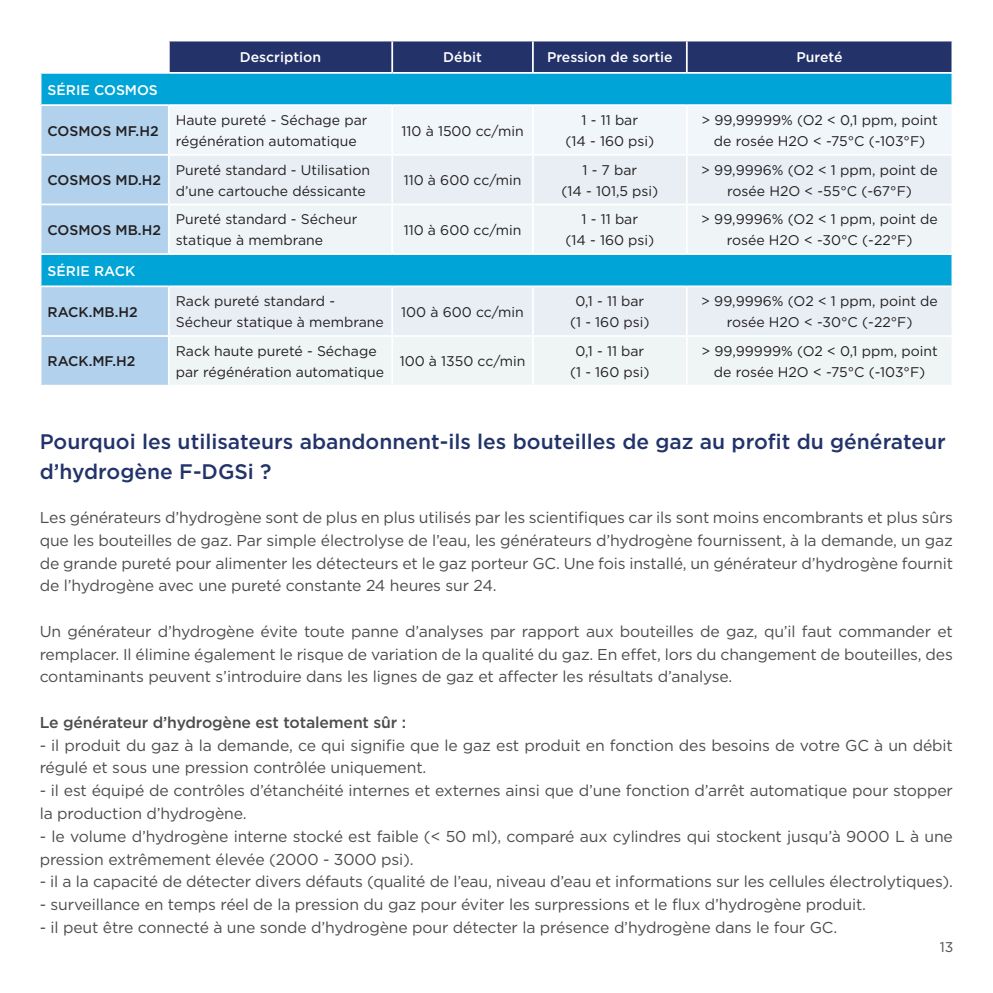
<style>
.page{position:relative;width:993px;height:993px;background:#fff}
.page>*{position:absolute;margin:0;border:0;box-sizing:border-box;transform-origin:0 0}
.t1{font:500 21px/29.8px "Gotham";color:#22336a}
.t2{font:15.75px/22.8px "Gotham";letter-spacing:-.01em;color:#4b4c4d}
.t3{font:500 15.75px "Gotham";letter-spacing:-.01em;color:#4b4c4d}
.t4{font:14px/21px "Gotham";color:#231f20;text-align:center}
.t5{font:500 14px "Gotham";color:#fff}
.t6{font:500 14px "Gotham";color:#231f20}
.t7{font:14px "Gotham";color:#4b4c4d}
</style>
<div class="page">
<div style="left:170px;top:41px;width:781px;height:31px;background:#24326a"></div>
<div style="left:41px;top:73px;width:911px;height:32px;background:#00a4d7"></div>
<svg style="left:41px;top:106px;width:910px;height:278px"></svg>
<hr style="left:391px;top:41px;width:2px;height:31px;background:#fff">
<hr style="left:532px;top:41px;width:1px;height:31px;background:#fff">
<hr style="left:685px;top:41px;width:2px;height:31px;background:#fff">
<hr style="left:40px;top:72px;width:129px;height:2px;background:#fff">
<hr style="left:169px;top:72px;width:223px;height:2px;background:#fff">
<hr style="left:392px;top:72px;width:140px;height:2px;background:#fff">
<hr style="left:532px;top:72px;width:154px;height:2px;background:#fff">
<hr style="left:686px;top:72px;width:266px;height:2px;background:#fff">
<hr style="left:951px;top:74px;width:1px;height:30px;background:#fff">
<hr style="left:532px;top:156px;width:1px;height:47px;background:#fff">
<hr style="left:685px;top:156px;width:2px;height:47px;background:#fff">
<hr style="left:532px;top:205px;width:1px;height:48px;background:#fff">
<hr style="left:685px;top:205px;width:2px;height:48px;background:#fff">
<hr style="left:40px;top:285px;width:129px;height:2px;background:#fff">
<hr style="left:169px;top:285px;width:223px;height:2px;background:#fff">
<hr style="left:168px;top:287px;width:2px;height:48px;background:#fff">
<hr style="left:392px;top:285px;width:140px;height:2px;background:#fff">
<hr style="left:391px;top:287px;width:2px;height:48px;background:#fff">
<hr style="left:532px;top:285px;width:154px;height:2px;background:#fff">
<hr style="left:532px;top:287px;width:1px;height:48px;background:#fff">
<hr style="left:686px;top:285px;width:266px;height:2px;background:#fff">
<hr style="left:685px;top:287px;width:2px;height:48px;background:#fff">
<hr style="left:40px;top:335px;width:129px;height:2px;background:#fff">
<hr style="left:169px;top:335px;width:223px;height:2px;background:#fff">
<hr style="left:168px;top:337px;width:2px;height:47px;background:#fff">
<hr style="left:392px;top:335px;width:140px;height:2px;background:#fff">
<hr style="left:391px;top:337px;width:2px;height:47px;background:#fff">
<hr style="left:532px;top:335px;width:154px;height:2px;background:#fff">
<hr style="left:532px;top:337px;width:1px;height:47px;background:#fff">
<hr style="left:686px;top:335px;width:266px;height:2px;background:#fff">
<hr style="left:685px;top:337px;width:2px;height:47px;background:#fff">
<hr style="left:40px;top:104px;width:129px;height:2px;background:#fff">
<hr style="left:169px;top:104px;width:223px;height:2px;background:#fff">
<hr style="left:168px;top:106px;width:2px;height:48px;background:#fff">
<hr style="left:392px;top:104px;width:140px;height:2px;background:#fff">
<hr style="left:391px;top:106px;width:2px;height:48px;background:#fff">
<hr style="left:532px;top:104px;width:154px;height:2px;background:#fff">
<hr style="left:532px;top:106px;width:1px;height:48px;background:#fff">
<hr style="left:686px;top:104px;width:266px;height:2px;background:#fff">
<hr style="left:685px;top:106px;width:2px;height:48px;background:#fff">
<hr style="left:40px;top:154px;width:129px;height:2px;background:#fff">
<hr style="left:169px;top:154px;width:223px;height:2px;background:#fff">
<hr style="left:168px;top:156px;width:2px;height:47px;background:#fff">
<hr style="left:392px;top:154px;width:140px;height:2px;background:#fff">
<hr style="left:391px;top:156px;width:2px;height:47px;background:#fff">
<hr style="left:532px;top:154px;width:154px;height:2px;background:#fff">
<hr style="left:686px;top:154px;width:266px;height:2px;background:#fff">
<hr style="left:40px;top:203px;width:129px;height:2px;background:#fff">
<hr style="left:169px;top:203px;width:223px;height:2px;background:#fff">
<hr style="left:168px;top:205px;width:2px;height:48px;background:#fff">
<hr style="left:392px;top:203px;width:140px;height:2px;background:#fff">
<hr style="left:391px;top:205px;width:2px;height:48px;background:#fff">
<hr style="left:532px;top:203px;width:154px;height:2px;background:#fff">
<hr style="left:686px;top:203px;width:266px;height:2px;background:#fff">
<hr style="left:40px;top:253px;width:129px;height:2px;background:#fff">
<hr style="left:169px;top:253px;width:223px;height:2px;background:#fff">
<hr style="left:392px;top:253px;width:140px;height:2px;background:#fff">
<hr style="left:532px;top:253px;width:154px;height:2px;background:#fff">
<hr style="left:686px;top:253px;width:266px;height:2px;background:#fff">
<p class="t5" style="left:240px;top:48px;width:83px">Description</p>
<p class="t5" style="left:443px;top:48px;width:40px">Débit</p>
<p class="t5" style="left:547px;top:48px;width:127px">Pression de sortie</p>
<p class="t5" style="left:796px;top:48px;width:48px">Pureté</p>
<p class="t5" style="left:48px;top:80px;width:112px">SÉRIE COSMOS</p>
<p class="t6" style="left:48px;top:121px;width:112px">COSMOS MF.H2</p>
<p class="t4" style="left:176px;top:109px;width:193px;text-align:left">Haute pureté - Séchage par régénération automatique</p>
<p class="t4" style="left:401px;top:120px;width:124px">110 à 1500 cc/min</p>
<p class="t4" style="left:565px;top:109px;width:90px">1 - 11 bar<br>(14 - 160 psi)</p>
<p class="t4" style="left:701px;top:109px;width:238px">&gt; 99,99999% (O2 &lt; 0,1 ppm, point de rosée H2O &lt; -75°C (-103°F)</p>
<p class="t6" style="left:48px;top:171px;width:115px">COSMOS MD.H2</p>
<p class="t4" style="left:176px;top:159px;width:196px;text-align:left">Pureté standard - Utilisation d’une cartouche déssicante</p>
<p class="t4" style="left:403px;top:169px;width:119px">110 à 600 cc/min</p>
<p class="t4" style="left:561px;top:159px;width:98px">1 - 7 bar<br>(14 - 101,5 psi)</p>
<p class="t4" style="left:701px;top:159px;width:238px">&gt; 99,9996% (O2 &lt; 1 ppm, point de rosée H2O &lt; -55°C (-67°F)</p>
<p class="t6" style="left:48px;top:221px;width:115px">COSMOS MB.H2</p>
<p class="t4" style="left:176px;top:208px;width:183px;text-align:left">Pureté standard - Sécheur statique à membrane</p>
<p class="t4" style="left:403px;top:219px;width:119px">110 à 600 cc/min</p>
<p class="t4" style="left:565px;top:208px;width:90px">1 - 11 bar<br>(14 - 160 psi)</p>
<p class="t4" style="left:701px;top:208px;width:238px">&gt; 99,9996% (O2 &lt; 1 ppm, point de rosée H2O &lt; -30°C (-22°F)</p>
<p class="t5" style="left:48px;top:261px;width:89px">SÉRIE RACK</p>
<p class="t6" style="left:48px;top:302px;width:92px">RACK.MB.H2</p>
<p class="t4" style="left:176px;top:290px;width:209px;text-align:left">Rack pureté standard -<br>Sécheur statique à membrane</p>
<p class="t4" style="left:401px;top:301px;width:124px">100 à 600 cc/min</p>
<p class="t4" style="left:570px;top:290px;width:81px">0,1 - 11 bar (1 - 160 psi)</p>
<p class="t4" style="left:701px;top:290px;width:238px">&gt; 99,9996% (O2 &lt; 1 ppm, point de rosée H2O &lt; -30°C (-22°F)</p>
<p class="t6" style="left:48px;top:352px;width:89px">RACK.MF.H2</p>
<p class="t4" style="left:176px;top:340px;width:210px;text-align:left">Rack haute pureté - Séchage par régénération automatique</p>
<p class="t4" style="left:399px;top:350px;width:127px">100 à 1350 cc/min</p>
<p class="t4" style="left:570px;top:340px;width:81px">0,1 - 11 bar (1 - 160 psi)</p>
<p class="t4" style="left:701px;top:340px;width:238px">&gt; 99,99999% (O2 &lt; 0,1 ppm, point de rosée H2O &lt; -75°C (-103°F)</p>
<h1 class="t1" style="left:40px;top:426px;width:907px">Pourquoi les utilisateurs abandonnent-ils les bouteilles de gaz au profit du générateur d’hydrogène F-DGSi ?</h1>
<p class="t2" style="left:40px;top:505px;width:914px;text-align:justify">Les générateurs d’hydrogène sont de plus en plus utilisés par les scientifiques car ils sont moins encombrants et plus sûrs que les bouteilles de gaz. Par simple électrolyse de l’eau, les générateurs d’hydrogène fournissent, à la demande, un gaz de grande pureté pour alimenter les détecteurs et le gaz porteur GC. Une fois installé, un générateur d’hydrogène fournit de l’hydrogène avec une pureté constante 24 heures sur 24.</p>
<p class="t2" style="left:40px;top:619px;width:914px;text-align:justify">Un générateur d’hydrogène évite toute panne d’analyses par rapport aux bouteilles de gaz, qu’il faut commander et remplacer. Il élimine également le risque de variation de la qualité du gaz. En effet, lors du changement de bouteilles, des contaminants peuvent s’introduire dans les lignes de gaz et affecter les résultats d’analyse.</p>
<p class="t3" style="left:40px;top:711px;width:368px">Le générateur d’hydrogène est totalement sûr :</p>
<p class="t2" style="left:40px;top:733px;width:914px">- il produit du gaz à la demande, ce qui signifie que le gaz est produit en fonction des besoins de votre GC à un débit régulé et sous une pression contrôlée uniquement.</p>
<p class="t2" style="left:40px;top:778px;width:914px">- il est équipé de contrôles d’étanchéité internes et externes ainsi que d’une fonction d’arrêt automatique pour stopper la production d’hydrogène.</p>
<p class="t2" style="left:40px;top:824px;width:914px">- le volume d’hydrogène interne stocké est faible (&lt; 50 ml), comparé aux cylindres qui stockent jusqu’à 9000 L à une pression extrêmement élevée (2000 - 3000 psi).</p>
<p class="t2" style="left:40px;top:869px;width:914px">- il a la capacité de détecter divers défauts (qualité de l’eau, niveau d’eau et informations sur les cellules électrolytiques).</p>
<p class="t2" style="left:40px;top:892px;width:827px">- surveillance en temps réel de la pression du gaz pour éviter les surpressions et le flux d’hydrogène produit.</p>
<p class="t2" style="left:40px;top:915px;width:798px">- il peut être connecté à une sonde d’hydrogène pour détecter la présence d’hydrogène dans le four GC.</p>
<p class="t7" style="left:939px;top:937px;width:15px">13</p>
</div>
